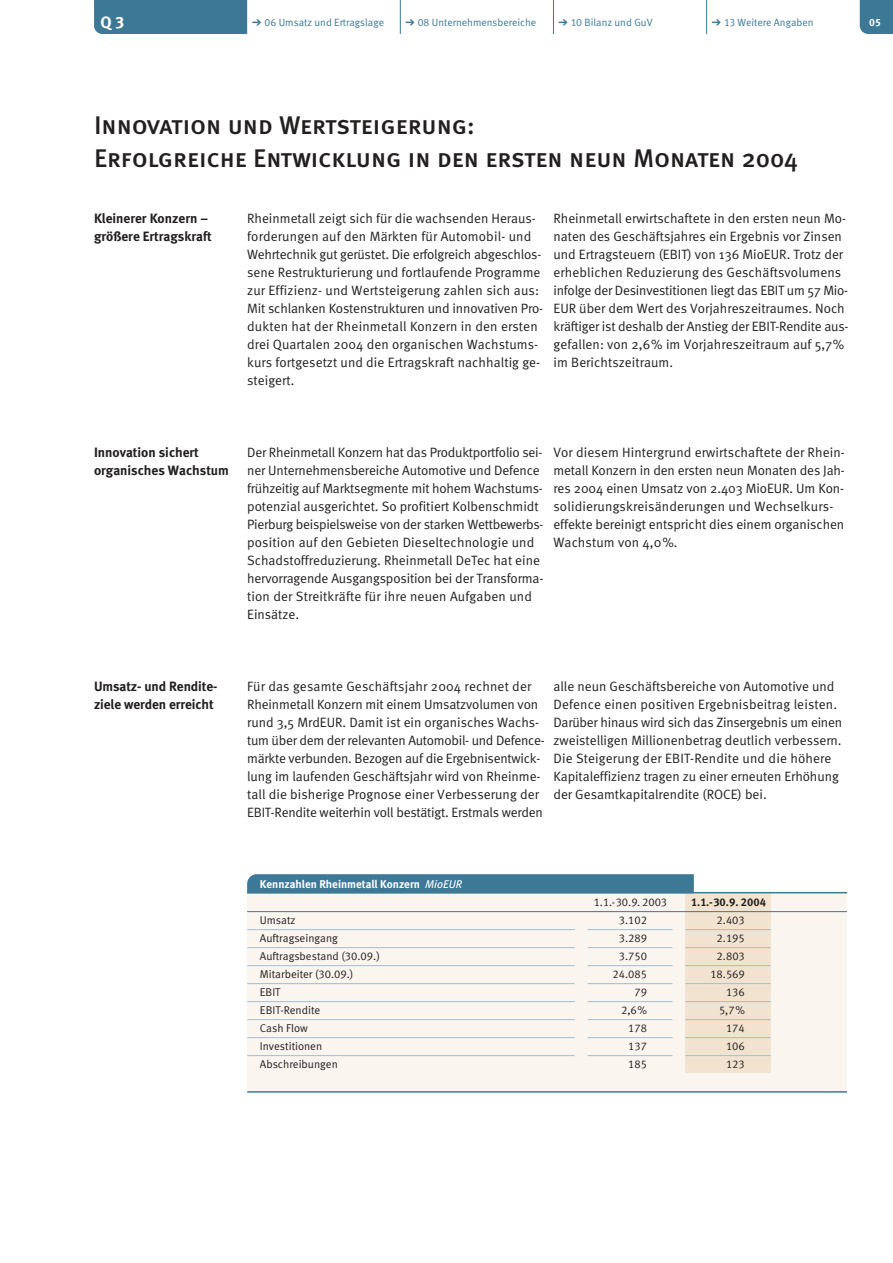
<style>
.page{position:relative;width:893px;height:1263px;background:#fff}
.page>*{position:absolute;margin:0;border:0;box-sizing:border-box;transform-origin:0 0}
.t1{font:25.5px/33px "Meta Medium Caps";color:#231f1f}
.t2{font:16.5px "Meta Bold LF";color:#fff}
.t3{font:13.5px/18px "Meta Normal";color:#231f1f}
.t4{font:700 13.5px/18px "Meta";color:#231f1f}
.t5{font:11.25px "Meta Normal LF";color:#231f1f}
.t6{font:11.25px "Meta Bold LF";color:#fff}
.t7{font:11.25px "Meta Bold LF";color:#231f1f}
.t8{font:10.5px "Meta Normal LF";color:#3d7897}
.t9{font:10.5px "Meta Bold LF";color:#fff}
.s1{font-family:"Meta Book LF";font-style:italic}
</style>
<div class="page">
<div style="left:94px;top:0;width:153px;height:34px;background:#3d7897"></div>
<svg style="left:859px;top:0;width:33px;height:34px"></svg>
<hr style="left:400px;top:0;width:1px;height:34px;background:#3d7897">
<hr style="left:553px;top:0;width:1px;height:34px;background:#3d7897">
<hr style="left:706px;top:0;width:1px;height:34px;background:#3d7897">
<div style="left:247px;top:893px;width:600px;height:199px;background:#faf5ef"></div>
<div style="left:685px;top:893px;width:85px;height:180px;background:#f1e3d0"></div>
<div style="left:247px;top:874px;width:446px;height:18px;background:#3d7897"></div>
<hr style="left:247px;top:892px;width:600px;height:1px;background:#3d7897">
<hr style="left:247px;top:929px;width:327px;height:1px;background:#a3bed2">
<hr style="left:685px;top:929px;width:85px;height:1px;background:#a3bed2">
<hr style="left:587px;top:929px;width:85px;height:1px;background:#a3bed2">
<hr style="left:247px;top:947px;width:327px;height:1px;background:#a3bed2">
<hr style="left:685px;top:947px;width:85px;height:1px;background:#a3bed2">
<hr style="left:587px;top:947px;width:85px;height:1px;background:#a3bed2">
<hr style="left:247px;top:965px;width:327px;height:1px;background:#a3bed2">
<hr style="left:685px;top:965px;width:85px;height:1px;background:#a3bed2">
<hr style="left:587px;top:965px;width:85px;height:1px;background:#a3bed2">
<hr style="left:247px;top:983px;width:327px;height:1px;background:#a3bed2">
<hr style="left:685px;top:983px;width:85px;height:1px;background:#a3bed2">
<hr style="left:587px;top:983px;width:85px;height:1px;background:#a3bed2">
<hr style="left:247px;top:1001px;width:327px;height:1px;background:#a3bed2">
<hr style="left:685px;top:1001px;width:85px;height:1px;background:#a3bed2">
<hr style="left:587px;top:1001px;width:85px;height:1px;background:#a3bed2">
<hr style="left:247px;top:1019px;width:327px;height:1px;background:#a3bed2">
<hr style="left:685px;top:1019px;width:85px;height:1px;background:#a3bed2">
<hr style="left:587px;top:1019px;width:85px;height:1px;background:#a3bed2">
<hr style="left:247px;top:1037px;width:327px;height:1px;background:#a3bed2">
<hr style="left:685px;top:1037px;width:85px;height:1px;background:#a3bed2">
<hr style="left:587px;top:1037px;width:85px;height:1px;background:#a3bed2">
<hr style="left:247px;top:1055px;width:327px;height:1px;background:#a3bed2">
<hr style="left:685px;top:1055px;width:85px;height:1px;background:#a3bed2">
<hr style="left:587px;top:1055px;width:85px;height:1px;background:#a3bed2">
<hr style="left:247px;top:1091px;width:600px;height:2px;background:#3d7897">
<hr style="left:247px;top:911px;width:600px;height:1px;background:#3d7897">
<p class="t2" style="left:100px;top:16px;width:26px">Q 3</p>
<p class="t8" style="left:252px;top:19px;width:133px">➔ 06 Umsatz und Ertragslage</p>
<p class="t8" style="left:405px;top:19px;width:132px">➔ 08 Unternehmensbereiche</p>
<p class="t8" style="left:558px;top:19px;width:96px">➔ 10 Bilanz und GuV</p>
<p class="t8" style="left:711px;top:19px;width:103px">➔ 13 Weitere Angaben</p>
<p class="t9" style="left:869px;top:19px;width:13px">05</p>
<h1 class="t1" style="left:94px;top:109px;width:705px">Innovation und Wertsteigerung:<br>Erfolgreiche Entwicklung in den ersten neun Monaten 2004</h1>
<p class="t4" style="left:94px;top:211px;width:119px">Kleinerer Konzern – größere Ertragskraft</p>
<p class="t3" style="left:247px;top:211px;width:297px">Rheinmetall zeigt sich für die wachsenden Heraus&shy;forderungen auf den Märkten für Automobil- und Wehrtechnik gut gerüstet. Die erfolgreich abgeschlos&shy;sene Restrukturierung und fortlaufende Programme zur Effizienz- und Wertsteigerung zahlen sich aus:<br>Mit schlanken Kostenstrukturen und innovativen Pro&shy;dukten hat der Rheinmetall Konzern in den ersten drei Quartalen 2004 den organischen Wachstums&shy;kurs fortgesetzt und die Ertragskraft nachhaltig ge&shy;steigert.</p>
<p class="t3" style="left:553px;top:211px;width:296px">Rheinmetall erwirtschaftete in den ersten neun Mo&shy;naten des Geschäftsjahres ein Ergebnis vor Zinsen und Ertragsteuern (EBIT) von 136 MioEUR. Trotz der erheblichen Reduzierung des Geschäftsvolumens infolge der Desinvestitionen liegt das EBIT um 57 Mio-EUR über dem Wert des Vorjahreszeitraumes. Noch kräftiger ist deshalb der Anstieg der EBIT-Rendite aus&shy;gefallen: von 2,6% im Vorjahreszeitraum auf 5,7% im Berichtszeitraum.</p>
<p class="t4" style="left:94px;top:445px;width:136px">Innovation sichert organisches Wachstum</p>
<p class="t3" style="left:247px;top:445px;width:298px">Der Rheinmetall Konzern hat das Produktportfolio sei&shy;ner Unternehmensbereiche Automotive und Defence frühzeitig auf Marktsegmente mit hohem Wachstums&shy;potenzial ausgerichtet. So profitiert Kolbenschmidt Pierburg beispielsweise von der starken Wettbewerbs&shy;position auf den Gebieten Dieseltechnologie und Schadstoffreduzierung. Rheinmetall DeTec hat eine hervorragende Ausgangsposition bei der Transforma&shy;tion der Streitkräfte für ihre neuen Aufgaben und Einsätze.</p>
<p class="t3" style="left:553px;top:445px;width:293px">Vor diesem Hintergrund erwirtschaftete der Rhein&shy;metall Konzern in den ersten neun Monaten des Jah&shy;res 2004 einen Umsatz von 2.403 MioEUR. Um Kon&shy;solidierungskreisänderungen und Wechselkurs&shy;effekte bereinigt entspricht dies einem organischen Wachstum von 4,0%.</p>
<p class="t4" style="left:94px;top:679px;width:125px">Umsatz- und Rendite&shy;ziele werden erreicht</p>
<p class="t3" style="left:247px;top:679px;width:299px">Für das gesamte Geschäftsjahr 2004 rechnet der Rheinmetall Konzern mit einem Umsatzvolumen von rund 3,5 MrdEUR. Damit ist ein organisches Wachs&shy;tum über dem der relevanten Automobil- und Defence&shy;märkte verbunden. Bezogen auf die Ergebnisentwick&shy;lung im laufenden Geschäftsjahr wird von Rheinme&shy;tall die bisherige Prognose einer Verbesserung der EBIT-Rendite weiterhin voll bestätigt. Erstmals werden</p>
<p class="t3" style="left:553px;top:679px;width:290px">alle neun Geschäftsbereiche von Automotive und Defence einen positiven Ergebnisbeitrag leisten.<br>Darüber hinaus wird sich das Zinsergebnis um einen zweistelligen Millionenbetrag deutlich verbessern.<br>Die Steigerung der EBIT-Rendite und die höhere Kapitaleffizienz tragen zu einer erneuten Erhöhung der Gesamtkapitalrendite (ROCE) bei.</p>
<p class="t6" style="left:260px;top:880px;width:203px">Kennzahlen Rheinmetall Konzern <span class="s1">MioEUR</span></p>
<p class="t5" style="left:594px;top:898px;width:75px">1.1.-30.9. 2003</p>
<p class="t7" style="left:691px;top:898px;width:76px">1.1.-30.9. 2004</p>
<p class="t5" style="left:260px;top:916px;width:37px">Umsatz</p>
<p class="t5" style="left:618px;top:916px;width:30px">3.102</p>
<p class="t5" style="left:716px;top:916px;width:30px">2.403</p>
<p class="t5" style="left:260px;top:934px;width:79px">Auftragseingang</p>
<p class="t5" style="left:618px;top:934px;width:30px">3.289</p>
<p class="t5" style="left:716px;top:934px;width:30px">2.195</p>
<p class="t5" style="left:260px;top:952px;width:121px">Auftragsbestand (30.09.)</p>
<p class="t5" style="left:618px;top:952px;width:30px">3.750</p>
<p class="t5" style="left:716px;top:952px;width:30px">2.803</p>
<p class="t5" style="left:260px;top:970px;width:95px">Mitarbeiter (30.09.)</p>
<p class="t5" style="left:612px;top:970px;width:36px">24.085</p>
<p class="t5" style="left:710px;top:970px;width:36px">18.569</p>
<p class="t5" style="left:260px;top:988px;width:22px">EBIT</p>
<p class="t5" style="left:634px;top:988px;width:14px">79</p>
<p class="t5" style="left:726px;top:988px;width:20px">136</p>
<p class="t5" style="left:260px;top:1006px;width:62px">EBIT-Rendite</p>
<p class="t5" style="left:621px;top:1006px;width:27px">2,6%</p>
<p class="t5" style="left:719px;top:1006px;width:27px">5,7%</p>
<p class="t5" style="left:260px;top:1024px;width:49px">Cash Flow</p>
<p class="t5" style="left:628px;top:1024px;width:20px">178</p>
<p class="t5" style="left:726px;top:1024px;width:20px">174</p>
<p class="t5" style="left:260px;top:1042px;width:64px">Investitionen</p>
<p class="t5" style="left:628px;top:1042px;width:20px">137</p>
<p class="t5" style="left:726px;top:1042px;width:20px">106</p>
<p class="t5" style="left:260px;top:1060px;width:79px">Abschreibungen</p>
<p class="t5" style="left:628px;top:1060px;width:20px">185</p>
<p class="t5" style="left:726px;top:1060px;width:20px">123</p>
</div>
